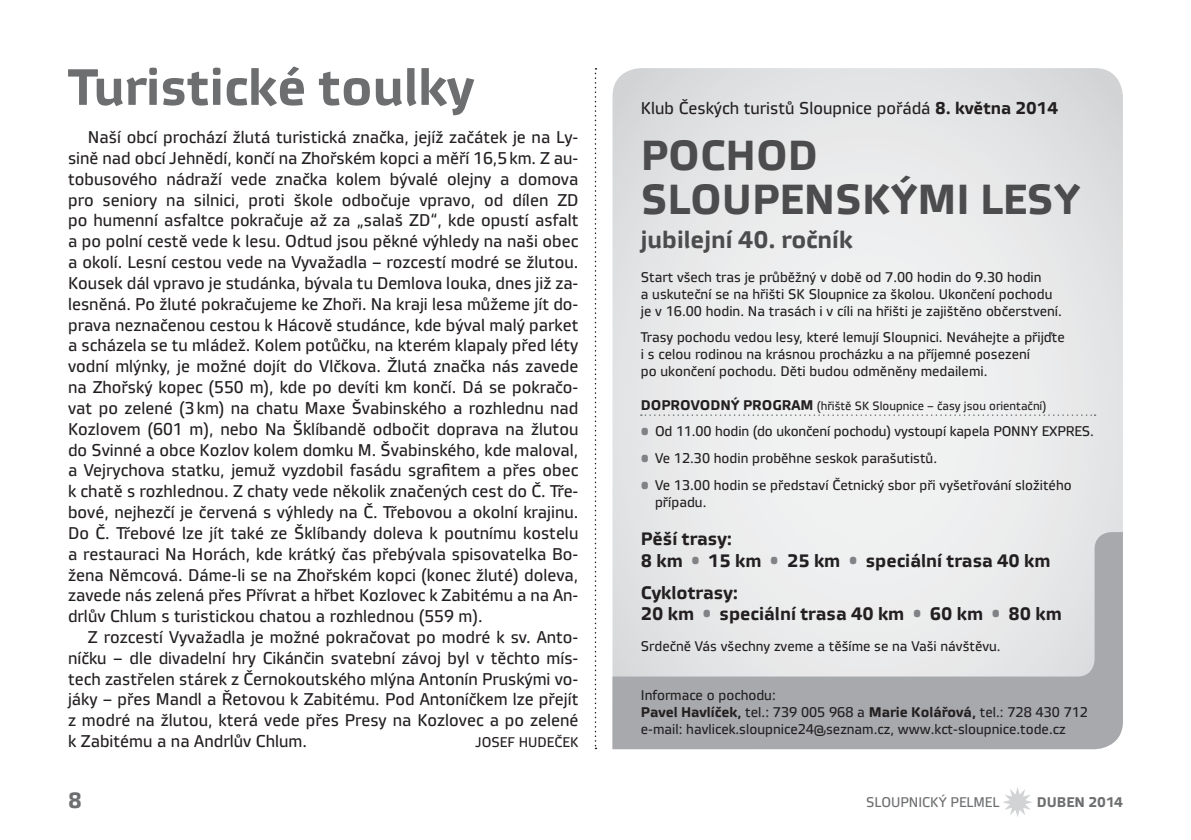
<style>
.page{position:relative;width:1191px;height:840px;background:#fff}
.page>*{position:absolute;margin:0;border:0;box-sizing:border-box;transform-origin:0 0}
.t1{font:700 51px "Vida 32 Pro";color:#6d6e70}
.t2{font:700 42px/44px "Vida 32 Pro";color:#4c4c4e}
.t3{font:700 24px "Vida 32 Pro";color:#4c4c4e}
.t4{font:700 22px "Vida 32 Pro";color:#6d6e70}
.t5{font:700 18px/21.6px "Vida 32 Pro";color:#231f20}
.t6{font:17px/20.8px "Vida 32 Pro";color:#231f20;text-align:justify}
.t7{font:14px/16.8px "Vida 32 Pro";color:#231f20}
.t8{font:14px "Vida 32 Pro";color:#6d6e70}
.t9{font:700 14px "Vida 32 Pro";color:#6d6e70}
.t10{font:12px "Vida 32 Pro";color:#231f20}
.s1{font-weight:700}
.s2{font-weight:700;font-size:14px}
.s3{color:#808285}
.s4{font-size:14px;color:#808285}
</style>
<div class="page">
<svg style="left:1003px;top:787px;width:29px;height:30px"></svg>
<svg style="left:595px;top:68px;width:1px;height:680px"></svg>
<svg style="left:612px;top:68px;width:511px;height:463px"></svg>
<svg style="left:612px;top:531px;width:511px;height:217px;background:#d0d1d2"></svg>
<svg style="left:641px;top:414px;width:454px;height:1px"></svg>
<h1 class="t1" style="left:68px;top:68px;width:407px">Turistické toulky</h1>
<p class="t6" style="left:68px;top:128px;width:512px;text-indent:20px">Naší obcí prochází žlutá turistická značka, jejíž začátek je na Ly&shy;sině nad obcí Jehnědí, končí na Zhořském kopci a měří 16,5 km. Z au&shy;tobusového nádraží vede značka kolem bývalé olejny a domova pro seniory na silnici, proti škole odbočuje vpravo, od dílen ZD po humenní asfaltce pokračuje až za „salaš ZD“, kde opustí asfalt a po polní cestě vede k lesu. Odtud jsou pěkné výhledy na naši obec a okolí. Lesní cestou vede na Vyvažadla – rozcestí modré se žlutou.<br>Kousek dál vpravo je studánka, bývala tu Demlova louka, dnes již za&shy;lesněná. Po žluté pokračujeme ke Zhoři. Na kraji lesa můžeme jít do&shy;prava neznačenou cestou k Hácově studánce, kde býval malý parket a scházela se tu mládež. Kolem potůčku, na kterém klapaly před léty vodní mlýnky, je možné dojít do Vlčkova. Žlutá značka nás zavede na Zhořský kopec (550 m), kde po devíti km končí. Dá se pokračo&shy;vat po zelené (3 km) na chatu Maxe Švabinského a rozhlednu nad Kozlovem (601 m), nebo Na Šklíbandě odbočit doprava na žlutou do Svinné a obce Kozlov kolem domku M. Švabinského, kde maloval, a Vejrychova statku, jemuž vyzdobil fasádu sgrafitem a přes obec k chatě s rozhlednou. Z chaty vede několik značených cest do Č. Tře&shy;bové, nejhezčí je červená s výhledy na Č. Třebovou a okolní krajinu.<br>Do Č. Třebové lze jít také ze Šklíbandy doleva k poutnímu kostelu a restauraci Na Horách, kde krátký čas přebývala spisovatelka Bo&shy;žena Němcová. Dáme-li se na Zhořském kopci (konec žluté) doleva, zavede nás zelená přes Přívrat a hřbet Kozlovec k Zabitému a na An&shy;drlův Chlum s turistickou chatou a rozhlednou (559 m).</p>
<p class="t6" style="left:68px;top:628px;width:512px;text-indent:20px">Z rozcestí Vyvažadla je možné pokračovat po modré k sv. Anto&shy;níčku – dle divadelní hry Cikánčin svatební závoj byl v těchto mís&shy;tech zastřelen stárek z Černokoutského mlýna Antonín Pruskými vo&shy;jáky – přes Mandl a Řetovou k Zabitému. Pod Antoníčkem lze přejít z modré na žlutou, která vede přes Presy na Kozlovec a po zelené k Zabitému a na Andrlův Chlum.</p>
<p class="t7" style="left:475px;top:734px;width:104px">JOSEF HUDEČEK</p>
<p class="t6" style="left:641px;top:99px;width:419px">Klub Českých turistů Sloupnice pořádá <span class="s1">8. května 2014</span></p>
<h2 class="t2" style="left:641px;top:137px;width:441px">POCHOD<br>SLOUPENSKÝMI LESY</h2>
<h3 class="t3" style="left:641px;top:231px;width:213px">jubilejní 40. ročník</h3>
<p class="t7" style="left:641px;top:270px;width:422px">Start všech tras je průběžný v době od 7.00 hodin do 9.30 hodin<br>a uskuteční se na hřišti SK Sloupnice za školou. Ukončení pochodu je v 16.00 hodin. Na trasách i v cíli na hřišti je zajištěno občerstvení.</p>
<p class="t7" style="left:641px;top:330px;width:425px">Trasy pochodu vedou lesy, které lemují Sloupnici. Neváhejte a přijďte i s celou rodinou na krásnou procházku a na příjemné posezení<br>po ukončení pochodu. Děti budou odměněny medailemi.</p>
<p class="t10" style="left:641px;top:401px;width:407px"><span class="s2">DOPROVODNÝ PROGRAM</span> (hřiště SK Sloupnice – časy jsou orientační)</p>
<p class="t7" style="left:641px;top:424px;width:455px"><span class="s3">•</span> Od 11.00 hodin (do ukončení pochodu) vystoupí kapela PONNY EXPRES.</p>
<p class="t7" style="left:641px;top:451px;width:298px"><span class="s3">•</span> Ve 12.30 hodin proběhne seskok parašutistů.</p>
<p class="t7" style="left:655px;top:478px;width:418px;text-indent:-14px"><span class="s3">•</span> Ve 13.00 hodin se představí Četnický sbor při vyšetřování složitého případu.</p>
<p class="t5" style="left:641px;top:529px;width:411px">Pěší trasy:<br>8 km <span class="s4">•</span> 15 km <span class="s4">•</span> 25 km <span class="s4">•</span> speciální trasa 40 km</p>
<p class="t5" style="left:641px;top:583px;width:422px">Cyklotrasy:<br>20 km <span class="s4">•</span> speciální trasa 40 km <span class="s4">•</span> 60 km <span class="s4">•</span> 80 km</p>
<p class="t7" style="left:641px;top:638px;width:361px">Srdečně Vás všechny zveme a těšíme se na Vaši návštěvu.</p>
<p class="t7" style="left:641px;top:688px;width:449px">Informace o pochodu:<br><span class="s1">Pavel Havlíček,</span> tel.: 739 005 968 a <span class="s1">Marie Kolářová,</span> tel.: 728 430 712 e-mail: havlicek.sloupnice24@seznam.cz, www.kct-sloupnice.tode.cz</p>
<p class="t4" style="left:68px;top:791px;width:15px">8</p>
<p class="t8" style="left:866px;top:796px;width:135px">SLOUPNICKÝ PELMEL</p>
<p class="t9" style="left:1036px;top:796px;width:88px">DUBEN 2014</p>
</div>
